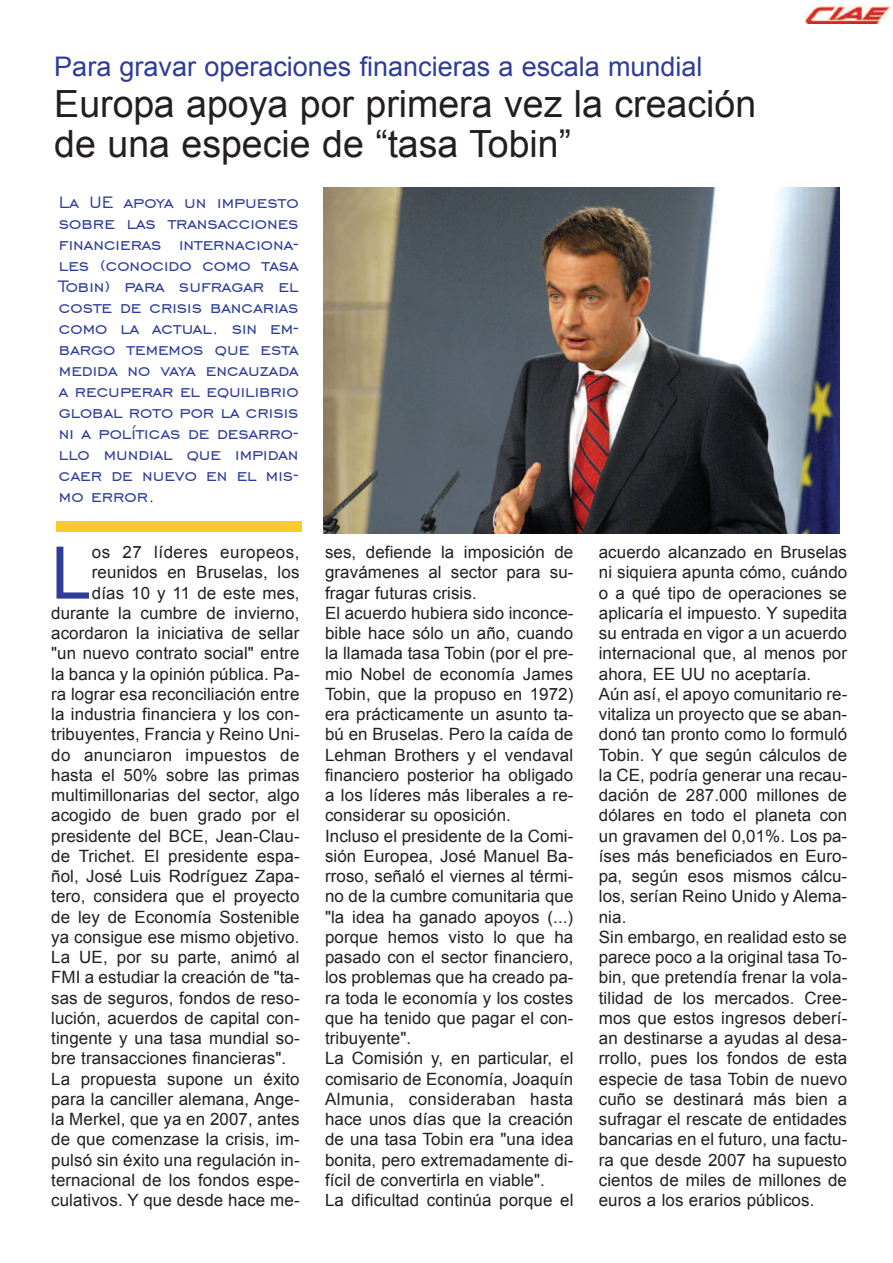
<style>
.page{position:relative;width:893px;height:1263px;background:#fff}
.page>*{position:absolute;margin:0;border:0;box-sizing:border-box;transform-origin:0 0}
.t1{font:72.6px "Arial";color:#2d3d98}
.t2{font:37.5px/40.5px "Arial";color:#231f20}
.t3{font:27px "Arial";color:#2d3d98}
.t4{font:21px/21px "Engravers Gothic BT";color:#2d3d98;text-align:justify}
.t5{font:16.95px/20.2px "Arial";letter-spacing:.005em;color:#231f20}
.t6{font:16.95px "Arial";letter-spacing:.03em;color:#231f20}
</style>
<div class="page">
<img style="left:804px;top:5px;width:85px;height:18px">
<img style="left:323px;top:187px;width:517px;height:346px">
<div style="left:56px;top:521px;width:246px;height:11px;background:#fec931"></div>
<h3 class="t3" style="left:54px;top:52px;width:650px">Para gravar operaciones financieras a escala mundial</h3>
<h2 class="t2" style="left:54px;top:84px;width:703px">Europa apoya por primera vez la creación de una especie de “tasa Tobin”</h2>
<p class="t4" style="left:59px;top:191px;width:241px">La UE apoya un impuesto sobre las transacciones financieras internaciona&shy;les (conocido como tasa Tobin) para sufragar el coste de crisis bancarias como la actual. sin em&shy;bargo tememos que esta medida no vaya encauzada a recuperar el equilibrio global roto por la crisis ni a políticas de desarro&shy;llo mundial que impidan caer de nuevo en el mis&shy;mo error.</p>
<h1 class="t1" style="left:51px;top:533px;width:42px">L</h1>
<p class="t6" style="left:92px;top:543px;width:209px">os 27 líderes europeos,</p>
<p class="t5" style="left:92px;top:562px;width:209px">reunidos en Bruselas, los</p>
<p class="t5" style="left:92px;top:583px;width:209px">días 10 y 11 de este mes,</p>
<p class="t5" style="left:51px;top:603px;width:250px">durante la cumbre de invierno,</p>
<p class="t5" style="left:51px;top:623px;width:250px">acordaron la iniciativa de sellar</p>
<p class="t5" style="left:51px;top:643px;width:250px">"un nuevo contrato social" entre</p>
<p class="t5" style="left:51px;top:664px;width:250px">la banca y la opinión pública. Pa-</p>
<p class="t5" style="left:51px;top:684px;width:250px">ra lograr esa reconciliación entre</p>
<p class="t5" style="left:51px;top:704px;width:250px">la industria financiera y los con-</p>
<p class="t5" style="left:51px;top:724px;width:250px">tribuyentes, Francia y Reino Uni-</p>
<p class="t6" style="left:51px;top:745px;width:250px">do anunciaron impuestos de</p>
<p class="t5" style="left:51px;top:765px;width:250px">hasta el 50% sobre las primas</p>
<p class="t5" style="left:51px;top:785px;width:250px">multimillonarias del sector, algo</p>
<p class="t5" style="left:51px;top:805px;width:250px">acogido de buen grado por el</p>
<p class="t5" style="left:51px;top:826px;width:250px">presidente del BCE, Jean-Clau-</p>
<p class="t5" style="left:51px;top:846px;width:250px">de Trichet. El presidente espa-</p>
<p class="t5" style="left:51px;top:866px;width:250px">ñol, José Luis Rodríguez Zapa-</p>
<p class="t5" style="left:51px;top:886px;width:250px">tero, considera que el proyecto</p>
<p class="t5" style="left:51px;top:907px;width:250px">de ley de Economía Sostenible</p>
<p class="t5" style="left:51px;top:927px;width:250px">ya consigue ese mismo objetivo.</p>
<p class="t5" style="left:51px;top:947px;width:250px">La UE, por su parte, animó al</p>
<p class="t5" style="left:51px;top:967px;width:250px">FMI a estudiar la creación de "ta-</p>
<p class="t5" style="left:51px;top:988px;width:250px">sas de seguros, fondos de reso-</p>
<p class="t5" style="left:51px;top:1008px;width:250px">lución, acuerdos de capital con-</p>
<p class="t5" style="left:51px;top:1028px;width:250px">tingente y una tasa mundial so-</p>
<p class="t5" style="left:51px;top:1048px;width:236px">bre transacciones financieras".</p>
<p class="t5" style="left:51px;top:1069px;width:250px">La propuesta supone un éxito</p>
<p class="t5" style="left:51px;top:1089px;width:250px">para la canciller alemana, Ange-</p>
<p class="t5" style="left:51px;top:1109px;width:250px">la Merkel, que ya en 2007, antes</p>
<p class="t5" style="left:51px;top:1129px;width:250px">de que comenzase la crisis, im-</p>
<p class="t5" style="left:51px;top:1150px;width:250px">pulsó sin éxito una regulación in-</p>
<p class="t5" style="left:51px;top:1170px;width:250px">ternacional de los fondos espe-</p>
<p class="t5" style="left:51px;top:1190px;width:250px">culativos. Y que desde hace me-</p>
<p class="t5" style="left:325px;top:542px;width:250px">ses, defiende la imposición de gravámenes al sector para su&shy;fragar futuras crisis.<br>El acuerdo hubiera sido inconce&shy;bible hace sólo un año, cuando la llamada tasa Tobin (por el pre&shy;mio Nobel de economía James<br>Tobin, que la propuso en 1972) era prácticamente un asunto ta&shy;bú en Bruselas. Pero la caída de<br>Lehman Brothers y el vendaval financiero posterior ha obligado a los líderes más liberales a re&shy;considerar su oposición.<br>Incluso el presidente de la Comi&shy;sión Europea, José Manuel Ba&shy;rroso, señaló el viernes al térmi&shy;no de la cumbre comunitaria que "la idea ha ganado apoyos (...) porque hemos visto lo que ha pasado con el sector financiero, los problemas que ha creado pa&shy;ra toda le economía y los costes que ha tenido que pagar el con&shy;tribuyente".<br>La Comisión y, en particular, el comisario de Economía, Joaquín<br>Almunia, consideraban hasta hace unos días que la creación de una tasa Tobin era "una idea bonita, pero extremadamente di&shy;fícil de convertirla en viable".<br>La dificultad continúa porque el</p>
<p class="t5" style="left:599px;top:542px;width:250px">acuerdo alcanzado en Bruselas ni siquiera apunta cómo, cuándo o a qué tipo de operaciones se aplicaría el impuesto. Y supedita su entrada en vigor a un acuerdo internacional que, al menos por ahora, EE UU no aceptaría.<br>Aún así, el apoyo comunitario re&shy;vitaliza un proyecto que se aban&shy;donó tan pronto como lo formuló<br>Tobin. Y que según cálculos de la CE, podría generar una recau&shy;dación de 287.000 millones de dólares en todo el planeta con un gravamen del 0,01%. Los pa&shy;íses más beneficiados en Euro&shy;pa, según esos mismos cálcu&shy;los, serían Reino Unido y Alema&shy;nia.<br>Sin embargo, en realidad esto se parece poco a la original tasa To&shy;bin, que pretendía frenar la vola&shy;tilidad de los mercados. Cree&shy;mos que estos ingresos deberí&shy;an destinarse a ayudas al desa&shy;rrollo, pues los fondos de esta especie de tasa Tobin de nuevo cuño se destinará más bien a sufragar el rescate de entidades bancarias en el futuro, una factu&shy;ra que desde 2007 ha supuesto cientos de miles de millones de euros a los erarios públicos.</p>
</div>
